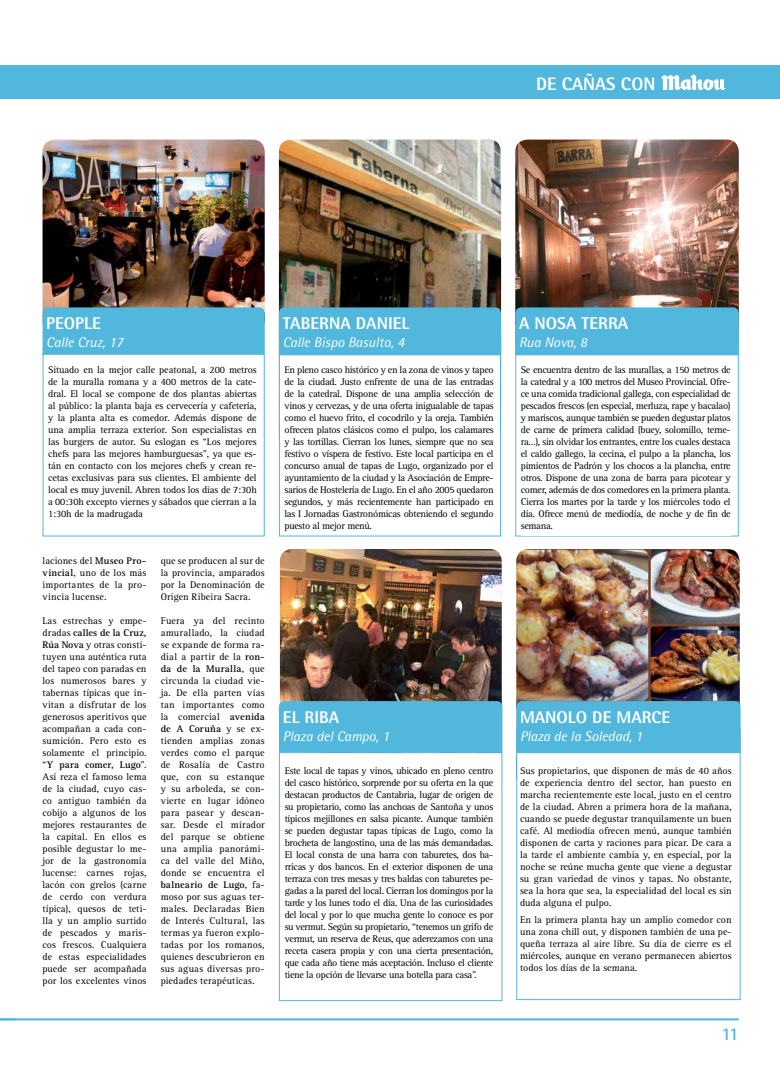
<style>
.page{position:relative;width:780px;height:1072px;background:#fff}
.page>*{position:absolute;margin:0;border:0;box-sizing:border-box;transform-origin:0 0}
.t1{font:800 18px "Rotis Semi Sans";color:#fff}
.t2{font:700 18px "Rotis Sans Serif";color:#52b7dc}
.t3{font:800 17px "Rotis Semi Sans";color:#fff}
.t4{font:italic 14px "Rotis Semi Sans";color:#fff}
.t5{font:10px/12px "Rotis Serif";color:#000;text-align:justify}
.s1{font-weight:700}
</style>
<div class="page">
<div style="left:0;top:66px;width:780px;height:33px;background:#52b7dc"></div>
<svg style="left:661px;top:75px;width:64px;height:16px"></svg>
<hr style="left:0;top:1018px;width:738px;height:2px;background:#52b7dc">
<svg style="left:0;top:1018px;width:16px;height:1px"></svg>
<img style="left:515px;top:139px;width:223px;height:168px">
<div style="left:515px;top:325px;width:223px;height:211px;background:#fff;border:1px solid #52b7dc"></div>
<img style="left:43px;top:139px;width:222px;height:168px">
<div style="left:521px;top:366px;width:209px;height:169px;background:#fff"></div>
<img style="left:279px;top:139px;width:222px;height:168px">
<div style="left:43px;top:307px;width:222px;height:47px;background:#52b7dc"></div>
<div style="left:43px;top:354px;width:222px;height:182px;background:#fff;border:1px solid #52b7dc"></div>
<div style="left:279px;top:331px;width:222px;height:205px;background:#fff;border:1px solid #52b7dc"></div>
<div style="left:279px;top:307px;width:222px;height:48px;background:#52b7dc"></div>
<div style="left:515px;top:307px;width:223px;height:48px;background:#52b7dc"></div>
<img style="left:280px;top:549px;width:221px;height:152px">
<img style="left:516px;top:549px;width:223px;height:152px">
<div style="left:516px;top:728px;width:224px;height:272px;background:#fff;border:1px solid #52b7dc"></div>
<div style="left:516px;top:701px;width:224px;height:52px;background:#52b7dc"></div>
<div style="left:279px;top:701px;width:223px;height:51px;background:#52b7dc"></div>
<div style="left:279px;top:752px;width:223px;height:249px;background:#fff;border:1px solid #52b7dc"></div>
<h1 class="t1" style="left:536px;top:73px;width:121px">DE CAÑAS CON</h1>
<h2 class="t3" style="left:46px;top:312px;width:56px">PEOPLE</h2>
<h3 class="t4" style="left:46px;top:334px;width:78px">Calle Cruz, 17</h3>
<p class="t5" style="left:48px;top:364px;width:210px">Situado en la mejor calle peatonal, a 200 metros de la muralla romana y a 400 metros de la cate&shy;dral. El local se compone de dos plantas abiertas al público: la planta baja es cervecería y cafetería, y la planta alta es comedor. Además dispone de una amplia terraza exterior. Son especialistas en las burgers de autor. Su eslogan es “Los mejores chefs para las mejores hamburguesas”, ya que es&shy;tán en contacto con los mejores chefs y crean re&shy;cetas exclusivas para sus clientes. El ambiente del local es muy juvenil. Abren todos los dias de 7:30h a 00:30h excepto viernes y sábados que cierran a la 1:30h de la madrugada</p>
<p class="t5" style="left:284px;top:364px;width:211px">En pleno casco histórico y en la zona de vinos y tapeo de la ciudad. Justo enfrente de una de las entradas de la catedral. Dispone de una amplia selección de vinos y cervezas, y de una oferta inigualable de tapas como el huevo frito, el cocodrilo y la oreja. También ofrecen platos clásicos como el pulpo, los calamares y las tortillas. Cierran los lunes, siempre que no sea festivo o víspera de festivo. Este local participa en el concurso anual de tapas de Lugo, organizado por el ayuntamiento de la ciudad y la Asociación de Empre&shy;sarios de Hostelería de Lugo. En el año 2005 quedaron segundos, y más recientemente han participado en las I Jornadas Gastronómicas obteniendo el segundo puesto al mejor menú.</p>
<h2 class="t3" style="left:283px;top:312px;width:128px">TABERNA DANIEL</h2>
<h3 class="t4" style="left:283px;top:334px;width:123px">Calle Bispo Basulto, 4</h3>
<p class="t5" style="left:43px;top:555px;width:105px">laciones del <span class="s1">Museo Pro&shy;vincial</span>, uno de los más importantes de la pro&shy;vincia lucense.</p>
<p class="t5" style="left:43px;top:615px;width:105px">Las estrechas y empe&shy;dradas <span class="s1">calles de la Cruz, Rúa Nova</span> y otras consti&shy;tuyen una auténtica ruta del tapeo con paradas en los numerosos bares y tabernas típicas que in&shy;vitan a disfrutar de los generosos aperitivos que acompañan a cada con&shy;sumición. Pero esto es solamente el principio. “<span class="s1">Y para comer, Lugo</span>”.<br>Así reza el famoso lema de la ciudad, cuyo cas&shy;co antiguo también da cobijo a algunos de los mejores restaurantes de la capital. En ellos es posible degustar lo me&shy;jor de la gastronomía lucense: carnes rojas, lacón con grelos (carne de cerdo con verdura típica), quesos de teti&shy;lla y un amplio surtido de pescados y maris&shy;cos frescos. Cualquiera de estas especialidades puede ser acompañada por los excelentes vinos</p>
<p class="t5" style="left:161px;top:555px;width:105px">que se producen al sur de la provincia, amparados por la Denominación de Origen Ribeira Sacra.</p>
<p class="t5" style="left:161px;top:615px;width:105px">Fuera ya del recinto amurallado, la ciudad se expande de forma ra&shy;dial a partir de la <span class="s1">ron&shy;da de la Muralla</span>, que circunda la ciudad vie&shy;ja. De ella parten vías tan importantes como la comercial <span class="s1">avenida de A Coruña</span> y se ex&shy;tienden amplias zonas verdes como el parque de Rosalía de Castro que, con su estanque y su arboleda, se con&shy;vierte en lugar idóneo para pasear y descan&shy;sar. Desde el mirador del parque se obtiene una amplia panorámi&shy;ca del valle del Miño, donde se encuentra el <span class="s1">balneario de Lugo</span>, fa&shy;moso por sus aguas ter&shy;males. Declaradas Bien de Interés Cultural, las termas ya fueron explo&shy;tadas por los romanos, quienes descubrieron en sus aguas diversas pro&shy;piedades terapéuticas.</p>
<h2 class="t3" style="left:283px;top:706px;width:58px">EL RIBA</h2>
<h3 class="t4" style="left:283px;top:727px;width:108px">Plaza del Campo, 1</h3>
<p class="t5" style="left:284px;top:764px;width:210px">Este local de tapas y vinos, ubicado en pleno centro del casco histórico, sorprende por su oferta en la que destacan productos de Cantabria, lugar de origen de su propietario, como las anchoas de Santoña y unos típicos mejillones en salsa picante. Aunque también se pueden degustar tapas típicas de Lugo, como la brocheta de langostino, una de las más demandadas.<br>El local consta de una barra con taburetes, dos ba&shy;rricas y dos bancos. En el exterior disponen de una terraza con tres mesas y tres baldas con taburetes pe&shy;gadas a la pared del local. Cierran los domingos por la tarde y los lunes todo el día. Una de las curiosidades del local y por lo que mucha gente lo conoce es por su vermut. Según su propietario, “tenemos un grifo de vermut, un reserva de Reus, que aderezamos con una receta casera propia y con una cierta presentación, que cada año tiene más aceptación. Incluso el cliente tiene la opción de llevarse una botella para casa”.</p>
<h2 class="t3" style="left:519px;top:312px;width:111px">A NOSA TERRA</h2>
<h3 class="t4" style="left:519px;top:334px;width:69px">Rua Nova, 8</h3>
<p class="t5" style="left:521px;top:364px;width:211px">Se encuentra dentro de las murallas, a 150 metros de la catedral y a 100 metros del Museo Provincial. Ofre&shy;ce una comida tradicional gallega, con especialidad de pescados frescos (en especial, merluza, rape y bacalao) y mariscos, aunque también se pueden degustar platos de carne de primera calidad (buey, solomillo, terne&shy;ra…), sin olvidar los entrantes, entre los cuales destaca el caldo gallego, la cecina, el pulpo a la plancha, los pimientos de Padrón y los chocos a la plancha, entre otros. Dispone de una zona de barra para picotear y comer, además de dos comedores en la primera planta.<br>Cierra los martes por la tarde y los miércoles todo el día. Ofrece menú de mediodía, de noche y de fin de semana.</p>
<h2 class="t3" style="left:520px;top:706px;width:152px">MANOLO DE MARCE</h2>
<h3 class="t4" style="left:520px;top:727px;width:124px">Plaza de la Soledad, 1</h3>
<p class="t5" style="left:520px;top:764px;width:213px">Sus propietarios, que disponen de más de 40 años de experiencia dentro del sector, han puesto en marcha recientemente este local, justo en el centro de la ciudad. Abren a primera hora de la mañana, cuando se puede degustar tranquilamente un buen café. Al mediodía ofrecen menú, aunque también disponen de carta y raciones para picar. De cara a la tarde el ambiente cambia y, en especial, por la noche se reúne mucha gente que viene a degustar su gran variedad de vinos y tapas. No obstante, sea la hora que sea, la especialidad del local es sin duda alguna el pulpo.</p>
<p class="t5" style="left:520px;top:914px;width:213px">En la primera planta hay un amplio comedor con una zona chill out, y disponen también de una pe&shy;queña terraza al aire libre. Su día de cierre es el miércoles, aunque en verano permanecen abiertos todos los días de la semana.</p>
<h1 class="t2" style="left:721px;top:1022px;width:19px">11</h1>
</div>
